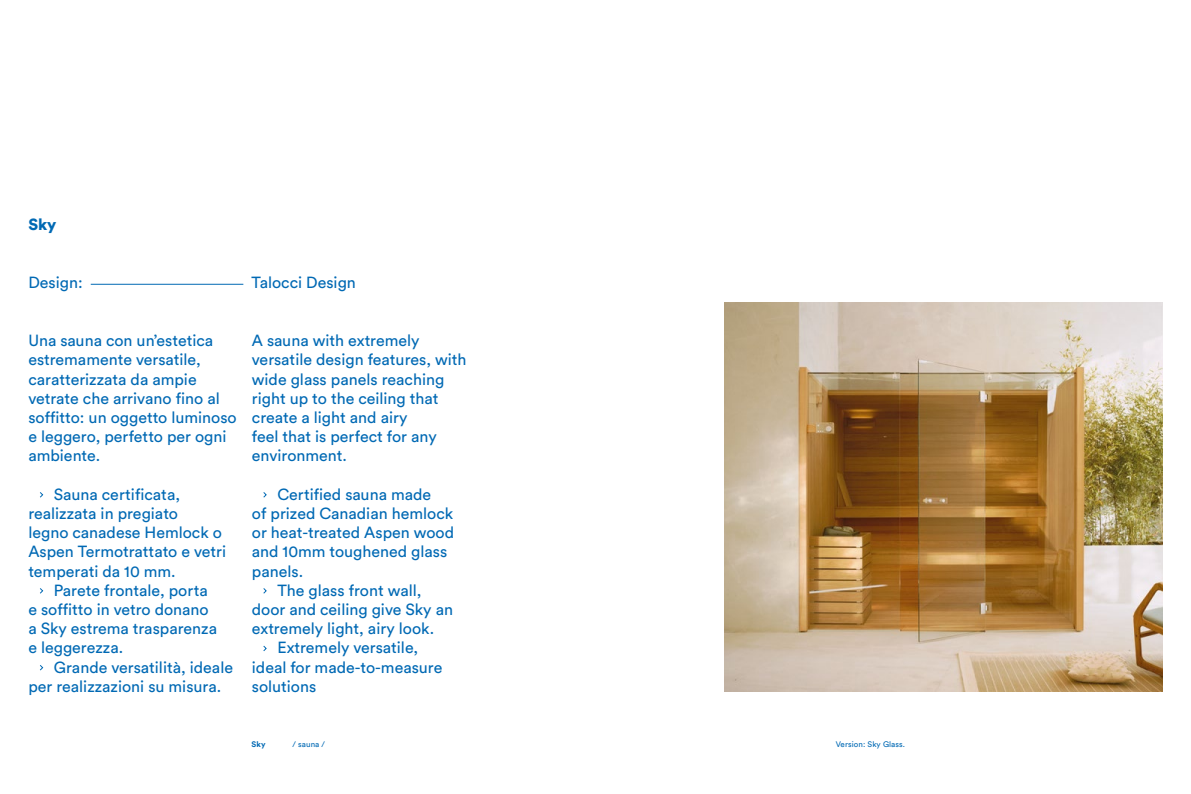
<style>
.page{position:relative;width:1191px;height:794px;background:#fff}
.page>*{position:absolute;margin:0;border:0;box-sizing:border-box;transform-origin:0 0}
.t1{font:16px/19.2px "Circular Std";color:#0069b4}
.t2{font:900 16px "Circular Std";color:#0069b4}
.t3{font:8px "Circular Std";letter-spacing:.01em;color:#0069b4}
.t4{font:700 8px "Circular Std";color:#0069b4}
</style>
<div class="page">
<img style="left:724px;top:302px;width:438px;height:390px">
<hr style="left:91px;top:284px;width:152px;height:1px;background:#0069b4">
<svg style="left:40px;top:665px;width:3px;height:5px"></svg>
<svg style="left:263px;top:492px;width:3px;height:5px"></svg>
<svg style="left:263px;top:588px;width:3px;height:5px"></svg>
<p class="t2" style="left:28px;top:214px;width:30px">Sky</p>
<p class="t1" style="left:28px;top:273px;width:56px">Design:</p>
<p class="t1" style="left:251px;top:273px;width:106px">Talocci Design</p>
<p class="t1" style="left:28px;top:331px;width:210px">Una sauna con un’estetica estremamente versatile, caratterizzata da ampie vetrate che arrivano fino al soffitto: un oggetto luminoso e leggero, perfetto per ogni ambiente.</p>
<p class="t1" style="left:28px;top:484px;width:199px;text-indent:26px">Sauna certificata, realizzata in pregiato<br>legno canadese Hemlock o<br>Aspen Termotrattato e vetri temperati da 10 mm.</p>
<p class="t1" style="left:28px;top:580px;width:190px;text-indent:26px">Parete frontale, porta e soffitto in vetro donano a Sky estrema trasparenza e leggerezza.</p>
<p class="t1" style="left:28px;top:657px;width:206px;text-indent:26px">Grande versatilità, ideale per realizzazioni su misura.</p>
<p class="t1" style="left:252px;top:331px;width:216px">A sauna with extremely versatile design features, with wide glass panels reaching right up to the ceiling that create a light and airy<br>feel that is perfect for any environment.</p>
<p class="t1" style="left:277px;top:484px;width:155px">Certified sauna made</p>
<p class="t1" style="left:252px;top:503px;width:203px">of prized Canadian hemlock</p>
<p class="t1" style="left:252px;top:523px;width:204px">or heat-treated Aspen wood</p>
<p class="t1" style="left:252px;top:542px;width:197px">and 10mm toughened glass</p>
<p class="t1" style="left:252px;top:561px;width:53px">panels.</p>
<p class="t1" style="left:277px;top:580px;width:146px">The glass front wall,</p>
<p class="t1" style="left:252px;top:599px;width:203px">door and ceiling give Sky an</p>
<p class="t1" style="left:252px;top:619px;width:184px">extremely light, airy look.</p>
<p class="t1" style="left:277px;top:638px;width:142px">Extremely versatile,</p>
<p class="t1" style="left:252px;top:657px;width:192px">ideal for made-to-measure</p>
<p class="t1" style="left:252px;top:676px;width:66px">solutions</p>
<p class="t4" style="left:251px;top:738px;width:15px">Sky</p>
<p class="t3" style="left:293px;top:739px;width:34px">/ sauna /</p>
<p class="t3" style="left:835px;top:739px;width:71px">Version: Sky Glass.</p>
</div>
